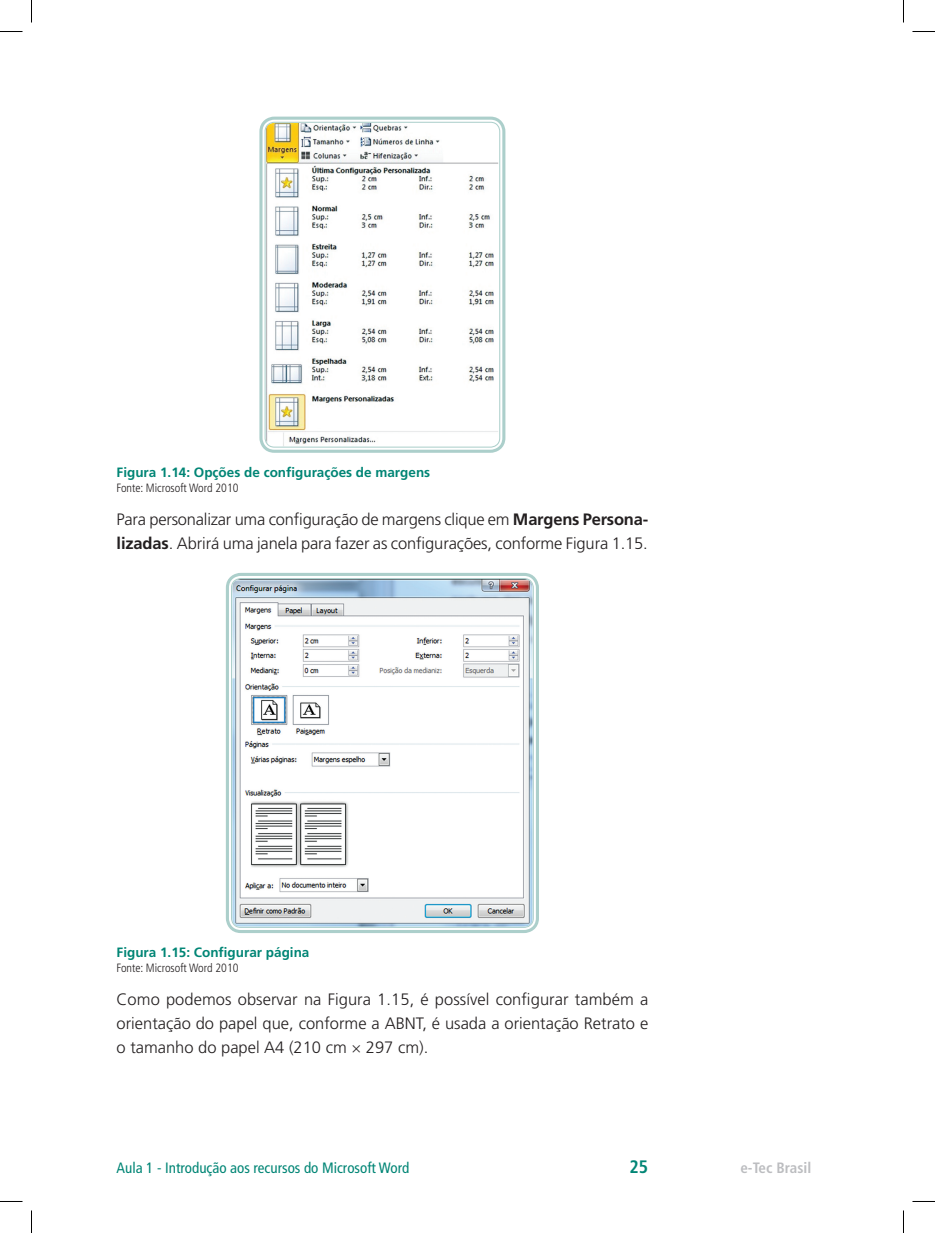
<style>
.page{position:relative;width:935px;height:1233px;background:#fff}
.page>*{position:absolute;margin:0;border:0;box-sizing:border-box;transform-origin:0 0}
.t1{font:700 condensed 18px "Frutiger LT Std";color:#008575}
.t2{font:300 16.5px/24px "Frutiger LT Std";letter-spacing:-.01em;color:#231f20}
.t3{font:condensed 15px "Frutiger LT Std";color:#008575}
.t4{font:700 condensed 15px "Frutiger LT Std";color:#bcbdc0}
.t5{font:700 13.5px "Frutiger LT Std";color:#008575}
.t6{font:300 condensed 12px "Frutiger LT Std";color:#231f20}
.s1{font-weight:700}
.s2{font-stretch:condensed}
</style>
<div class="page">
<img style="left:266px;top:123px;width:232px;height:323px">
<div style="left:259px;top:117px;width:246px;height:336px;border:3px solid #accfcb;border-radius:13px"></div>
<div style="left:264px;top:122px;width:236px;height:325px;border:1px solid #accfcb;border-radius:9px"></div>
<img style="left:232px;top:579px;width:301px;height:347px">
<div style="left:226px;top:573px;width:313px;height:360px;border:3px solid #accfcb;border-radius:13px"></div>
<div style="left:231px;top:578px;width:303px;height:349px;border:1px solid #accfcb;border-radius:9px"></div>
<svg style="left:0;top:31px;width:22px;height:1px"></svg>
<svg style="left:912px;top:31px;width:23px;height:1px"></svg>
<svg style="left:0;top:1201px;width:22px;height:1px"></svg>
<svg style="left:912px;top:1201px;width:23px;height:1px"></svg>
<svg style="left:31px;top:0;width:1px;height:23px"></svg>
<svg style="left:31px;top:1210px;width:1px;height:22px"></svg>
<svg style="left:903px;top:0;width:1px;height:23px"></svg>
<svg style="left:903px;top:1210px;width:1px;height:22px"></svg>
<p class="t5" style="left:117px;top:464px;width:315px">Figura 1.14: Opções de configurações de margens</p>
<p class="t6" style="left:117px;top:481px;width:123px">Fonte: Microsoft Word 2010</p>
<p class="t2" style="left:117px;top:507px;width:533px">Para personalizar uma configuração de margens clique em <span class="s1">Margens Persona&shy;lizadas</span>. Abrirá uma janela para fazer as configurações, conforme Figura 1.15.</p>
<p class="t5" style="left:117px;top:944px;width:194px">Figura 1.15: Configurar página</p>
<p class="t6" style="left:117px;top:961px;width:123px">Fonte: Microsoft Word 2010</p>
<p class="t2" style="left:117px;top:987px;width:533px;text-align:justify">Como podemos observar na Figura 1.15, é possível configurar também a orientação do papel que, conforme a ABNT, é usada a orientação Retrato e o tamanho do papel A4 (210 cm <span class="s2">×</span> 297 cm).</p>
<p class="t3" style="left:117px;top:1159px;width:294px">Aula 1 - Introdução aos recursos do Microsoft Word</p>
<p class="t1" style="left:629px;top:1156px;width:20px">25</p>
<p class="t4" style="left:740px;top:1158px;width:72px">e-Tec Brasil</p>
</div>
